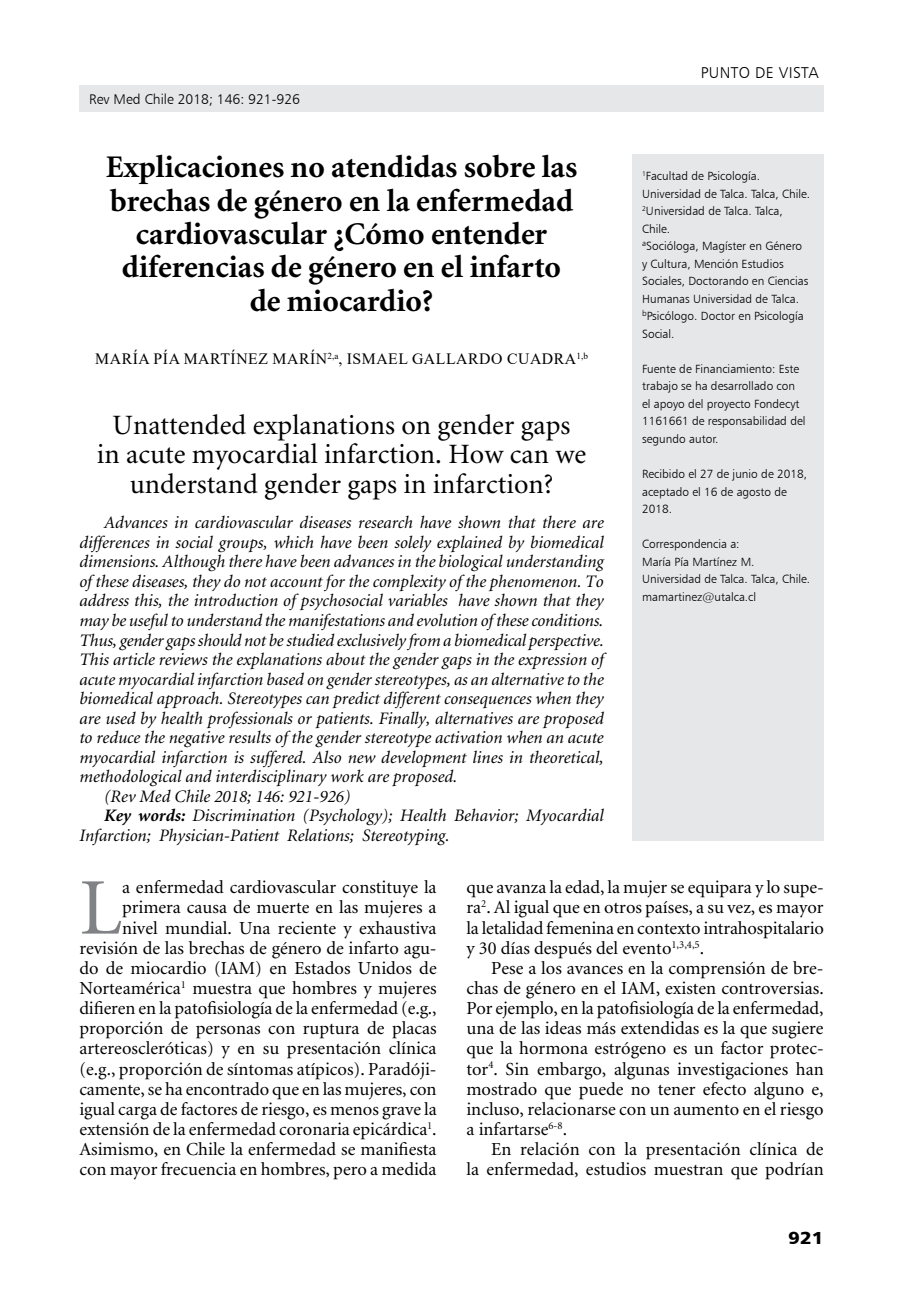
<style>
.page{position:relative;width:918px;height:1315px;background:#fff}
.page>*{position:absolute;margin:0;border:0;box-sizing:border-box;transform-origin:0 0}
.t1{font:80.33px "Minion";color:#808285}
.t2{font:700 31.5px/33.2px "Minion";color:#000;text-align:center}
.t3{font:28px/29.8px "Minion";color:#000;text-align:center}
.t4{font:18.38px/20.1px "Minion";color:#000;text-align:right}
.t5{font:italic 17.5px "Minion";color:#000}
.t6{font:17.5px "Humanist 777 BT Black B";color:#000;scale:1.1 1}
.t7{font:15.75px "Times New Roman";letter-spacing:.035em;color:#000}
.t8{font:15.75px "Humanist 777 BT Light B";color:#000}
.t9{font:14px "Humanist 777 BT Light B";color:#000}
.t10{font:11.9px/17.5px "Humanist 777 BT Light B";color:#000}
.s1{font-weight:700}
</style>
<div class="page">
<div style="left:79px;top:85px;width:744px;height:26px;background:#e6e7e8"></div>
<div style="left:632px;top:154px;width:191px;height:686px;background:#e6e7e8"></div>
<p class="t9" style="left:89px;top:90px;width:212px">Rev Med Chile 2018; 146: 921-926</p>
<h2 class="t2" style="left:106px;top:152px;width:473px">Explicaciones no atendidas sobre las brechas de género en la enfermedad cardiovascular ¿Cómo entender diferencias de género en el infarto de miocardio?</h2>
<p class="t7" style="left:95px;top:348px;width:494px">MARÍA PÍA MARTÍNEZ MARÍN<sup>2,A</sup>, IS MAEL GALLARDO CUADRA<sup>1,B</sup></p>
<h3 class="t3" style="left:97px;top:411px;width:491px">Unattended explanations on gender gaps<br>in acute myocardial infarction. How can we understand gender gaps in infarction?</h3>
<p class="t5" style="left:104px;top:514px;width:501px">Advances in cardiovascular diseases research have shown that there are</p>
<p class="t5" style="left:79px;top:534px;width:526px">differences in social groups, which have been solely explained by biomedical</p>
<p class="t5" style="left:79px;top:553px;width:526px">dimensions. Although there have been advances in the biological understanding</p>
<p class="t5" style="left:79px;top:573px;width:526px">of these diseases, they do not account for the complexity of the phenomenon. To</p>
<p class="t5" style="left:79px;top:592px;width:526px">address this, the introduction of psychosocial variables have shown that they</p>
<p class="t5" style="left:79px;top:612px;width:525px">may be useful to understand the manifestations and evolution of these conditions.</p>
<p class="t5" style="left:79px;top:631px;width:526px">Thus, gender gaps should not be studied exclusively from a biomedical perspective.</p>
<p class="t5" style="left:79px;top:651px;width:526px">This article reviews the explanations about the gender gaps in the expression of</p>
<p class="t5" style="left:79px;top:670px;width:526px">acute myocardial infarction based on gender stereotypes, as an alternative to the</p>
<p class="t5" style="left:79px;top:690px;width:526px">biomedical approach. Stereotypes can predict different consequences when they</p>
<p class="t5" style="left:79px;top:709px;width:526px">are used by health professionals or patients. Finally, alternatives are proposed</p>
<p class="t5" style="left:79px;top:729px;width:526px">to reduce the negative results of the gender stereotype activation when an acute</p>
<p class="t5" style="left:79px;top:748px;width:526px">myocardial infarction is suffered. Also new development lines in theoretical,</p>
<p class="t5" style="left:79px;top:768px;width:379px">methodological and interdisciplinary work are proposed.</p>
<p class="t5" style="left:104px;top:787px;width:248px">(Rev Med Chile 2018; 146: 921-926)</p>
<p class="t5" style="left:104px;top:807px;width:501px"><span class="s1">Key words:</span> Discrimination (Psychology); Health Behavior; Myocardial</p>
<p class="t5" style="left:79px;top:826px;width:372px">Infarction; Physician-Patient Relations; Stereotyping.</p>
<p class="t8" style="left:701px;top:63px;width:10px">puntodevista</p>
<p class="t10" style="left:642px;top:167px;width:170px"><sup>1</sup>Facultad de Psicología.<br>Universidad de Talca. Talca, Chile.<br><sup>2</sup>Universidad de Talca. Talca,<br>Chile.<br><sup>a</sup>Socióloga, Magíster en Género y Cultura, Mención Estudios<br>Sociales, Doctorando en Ciencias<br>Humanas Universidad de Talca. <sup>b</sup>Psicólogo. Doctor en Psicología<br>Social.</p>
<p class="t10" style="left:642px;top:360px;width:165px">Fuente de Financiamiento: Este trabajo se ha desarrollado con el apoyo del proyecto Fondecyt<br>1161661 de responsabilidad del segundo autor.</p>
<p class="t10" style="left:642px;top:465px;width:166px">Recibido el 27 de junio de 2018, aceptado el 16 de agosto de<br>2018.</p>
<p class="t10" style="left:642px;top:535px;width:170px">Correspondencia a:<br>María Pía Martínez M.<br>Universidad de Talca. Talca, Chile. mamartinez@utalca.cl</p>
<p class="t4" style="left:79px;top:878px;width:359px">a enfermedad cardiovascular constituye la primera causa de muerte en las mujeres a<br>nivel mundial. Una reciente y exhaustiva revisión de las brechas de género de infarto agu&shy;do de miocardio (IAM) en Estados Unidos de Norteamérica<sup>1</sup> muestra que hombres y mujeres difieren en la patofisiología de la enfermedad (e.g., proporción de personas con ruptura de placas artereoscleróticas) y en su presentación clínica (e.g., proporción de síntomas atípicos). Paradóji&shy;camente, se ha encontrado que en las mujeres, con igual carga de factores de riesgo, es menos grave la extensión de la enfermedad coronaria epicárdica<sup>1</sup>.<br>Asimismo, en Chile la enfermedad se manifiesta con mayor frecuencia en hombres, pero a medida</p>
<p class="t4" style="left:466px;top:878px;width:359px;text-align:justify">que avanza la edad, la mujer se equipara y lo supe&shy;ra<sup>2</sup>. Al igual que en otros países, a su vez, es mayor la letalidad femenina en contexto intrahospitalario y 30 días después del evento<sup>1,3,4,5</sup>.</p>
<h1 class="t1" style="left:79px;top:868px;width:44px">L</h1>
<p class="t4" style="left:466px;top:958px;width:359px;text-align:justify;text-indent:25px">Pese a los avances en la comprensión de bre&shy;chas de género en el IAM, existen controversias.<br>Por ejemplo, en la patofisiología de la enfermedad, una de las ideas más extendidas es la que sugiere que la hormona estrógeno es un factor protec&shy;tor<sup>4</sup>. Sin embargo, algunas investigaciones han mostrado que puede no tener efecto alguno e, incluso, relacionarse con un aumento en el riesgo a infartarse<sup>6-8</sup>.</p>
<p class="t4" style="left:466px;top:1139px;width:359px">En relación con la presentación clínica de<br>la enfermedad, estudios muestran que podrían</p>
<p class="t6" style="left:788px;top:1226px;width:34px">921</p>
</div>
